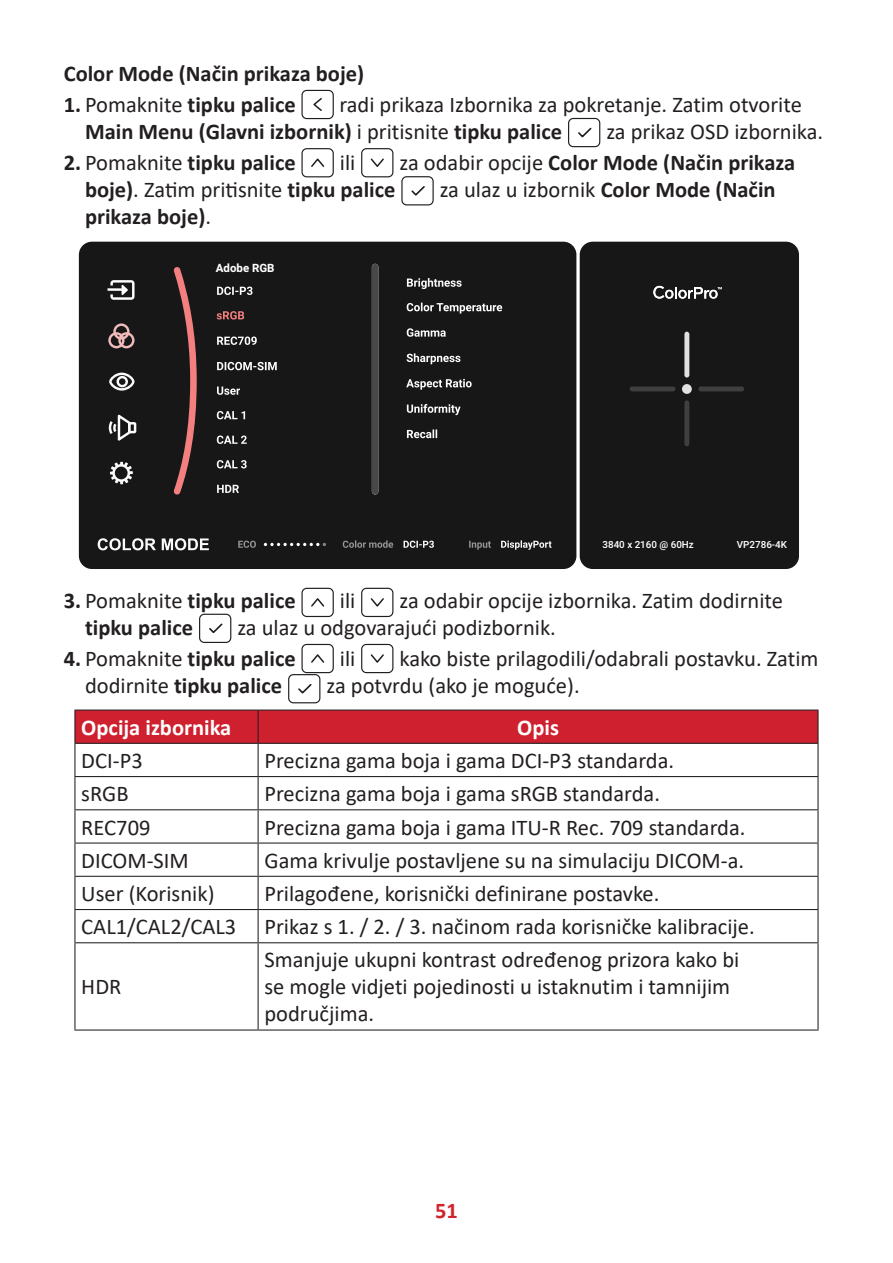
<style>
.page{position:relative;width:893px;height:1263px;background:#fff}
.page>*{position:absolute;margin:0;border:0;box-sizing:border-box;transform-origin:0 0}
.t1{font:22.5px/27px "Calibri";color:#231f20}
.t2{font:700 22.5px "Calibri";color:#231f20}
.t3{font:700 22.5px "Calibri";color:#fff}
.t4{font:700 22.5px "Calibri";color:#d1232a}
.t5{font:700 11.4px "Heebo";color:#fff}
.t6{font:500 9.75px "Heebo";color:#fff}
.s1{font-weight:400}
.s2{font-weight:700}
</style>
<div class="page">
<div style="left:301px;top:90px;width:33px;height:29px;border:1px solid #211d1e;border-radius:5px"></div>
<svg style="left:313px;top:98px;width:9px;height:13px"></svg>
<div style="left:568px;top:118px;width:32px;height:29px;border:1px solid #211d1e;border-radius:5px"></div>
<svg style="left:578px;top:127px;width:14px;height:11px"></svg>
<div style="left:301px;top:148px;width:33px;height:29px;border:1px solid #211d1e;border-radius:5px"></div>
<svg style="left:311px;top:158px;width:14px;height:9px"></svg>
<div style="left:361px;top:148px;width:32px;height:29px;border:1px solid #211d1e;border-radius:5px"></div>
<svg style="left:370px;top:158px;width:14px;height:9px"></svg>
<div style="left:401px;top:176px;width:33px;height:29px;border:1px solid #211d1e;border-radius:5px"></div>
<svg style="left:411px;top:186px;width:14px;height:10px"></svg>
<div style="left:79px;top:242px;width:497px;height:327px;background:#181717"></div>
<div style="left:580px;top:242px;width:219px;height:327px;background:#181717;border-radius:13px"></div>
<svg style="left:98px;top:538px;width:111px;height:12px"></svg>
<svg style="left:217px;top:287px;width:35px;height:8px"></svg>
<svg style="left:217px;top:311px;width:27px;height:8px"></svg>
<svg style="left:217px;top:336px;width:40px;height:9px"></svg>
<svg style="left:217px;top:362px;width:60px;height:8px"></svg>
<svg style="left:217px;top:387px;width:23px;height:8px"></svg>
<svg style="left:217px;top:411px;width:28px;height:8px"></svg>
<svg style="left:217px;top:435px;width:30px;height:9px"></svg>
<svg style="left:217px;top:460px;width:30px;height:8px"></svg>
<svg style="left:217px;top:485px;width:22px;height:8px"></svg>
<svg style="left:469px;top:541px;width:22px;height:9px"></svg>
<svg style="left:501px;top:540px;width:51px;height:10px"></svg>
<svg style="left:404px;top:541px;width:30px;height:7px"></svg>
<svg style="left:343px;top:540px;width:50px;height:8px"></svg>
<svg style="left:238px;top:541px;width:18px;height:7px"></svg>
<svg style="left:264px;top:543px;width:62px;height:3px"></svg>
<svg style="left:372px;top:264px;width:6px;height:230px"></svg>
<svg style="left:173px;top:267px;width:24px;height:228px;background:#543333"></svg>
<svg style="left:407px;top:278px;width:55px;height:11px"></svg>
<svg style="left:407px;top:303px;width:95px;height:11px"></svg>
<svg style="left:407px;top:328px;width:39px;height:9px"></svg>
<svg style="left:407px;top:353px;width:53px;height:11px"></svg>
<svg style="left:406px;top:379px;width:66px;height:11px"></svg>
<svg style="left:407px;top:404px;width:54px;height:11px"></svg>
<svg style="left:407px;top:429px;width:30px;height:9px"></svg>
<hr style="left:108px;top:288px;width:14px;height:3px;background:#fff">
<svg style="left:110px;top:280px;width:25px;height:20px"></svg>
<svg style="left:108px;top:323px;width:27px;height:25px"></svg>
<svg style="left:107px;top:415px;width:29px;height:26px"></svg>
<svg style="left:110px;top:462px;width:23px;height:22px"></svg>
<svg style="left:109px;top:373px;width:26px;height:18px"></svg>
<svg style="left:653px;top:286px;width:69px;height:13px"></svg>
<div style="left:682px;top:384px;width:10px;height:10px;background:#e0e1e0;border-radius:50%"></div>
<svg style="left:684px;top:332px;width:5px;height:45px"></svg>
<svg style="left:684px;top:400px;width:5px;height:46px"></svg>
<svg style="left:698px;top:386px;width:46px;height:5px"></svg>
<svg style="left:630px;top:386px;width:45px;height:5px"></svg>
<div style="left:301px;top:588px;width:33px;height:29px;border:1px solid #211d1e;border-radius:5px"></div>
<svg style="left:311px;top:598px;width:14px;height:9px"></svg>
<div style="left:361px;top:588px;width:32px;height:29px;border:1px solid #211d1e;border-radius:5px"></div>
<svg style="left:370px;top:598px;width:14px;height:9px"></svg>
<div style="left:199px;top:614px;width:32px;height:29px;border:1px solid #211d1e;border-radius:5px"></div>
<svg style="left:209px;top:623px;width:14px;height:11px"></svg>
<div style="left:301px;top:644px;width:33px;height:29px;border:1px solid #211d1e;border-radius:5px"></div>
<svg style="left:311px;top:654px;width:14px;height:9px"></svg>
<div style="left:361px;top:644px;width:32px;height:29px;border:1px solid #211d1e;border-radius:5px"></div>
<svg style="left:370px;top:654px;width:14px;height:9px"></svg>
<div style="left:288px;top:674px;width:32px;height:29px;border:1px solid #211d1e;border-radius:5px"></div>
<svg style="left:298px;top:684px;width:14px;height:10px"></svg>
<div style="left:75px;top:711px;width:742px;height:32px;background:#cf202f"></div>
<hr style="left:258px;top:709px;width:561px;height:2px;background:#231f20">
<hr style="left:817px;top:711px;width:2px;height:32px;background:#231f20">
<hr style="left:258px;top:743px;width:561px;height:1px;background:#231f20">
<hr style="left:817px;top:744px;width:2px;height:32px;background:#231f20">
<hr style="left:258px;top:776px;width:561px;height:1px;background:#231f20">
<hr style="left:817px;top:777px;width:2px;height:32px;background:#231f20">
<hr style="left:258px;top:809px;width:561px;height:1px;background:#231f20">
<hr style="left:817px;top:810px;width:2px;height:32px;background:#231f20">
<hr style="left:258px;top:842px;width:561px;height:1px;background:#231f20">
<hr style="left:817px;top:843px;width:2px;height:33px;background:#231f20">
<hr style="left:258px;top:876px;width:561px;height:1px;background:#231f20">
<hr style="left:817px;top:877px;width:2px;height:32px;background:#231f20">
<hr style="left:258px;top:909px;width:561px;height:1px;background:#231f20">
<hr style="left:817px;top:910px;width:2px;height:32px;background:#231f20">
<hr style="left:258px;top:942px;width:561px;height:1px;background:#231f20">
<hr style="left:817px;top:943px;width:2px;height:86px;background:#231f20">
<hr style="left:258px;top:1029px;width:561px;height:1px;background:#231f20">
<hr style="left:74px;top:709px;width:184px;height:2px;background:#231f20">
<hr style="left:74px;top:711px;width:1px;height:32px;background:#231f20">
<hr style="left:258px;top:711px;width:1px;height:32px;background:#231f20">
<hr style="left:74px;top:743px;width:184px;height:1px;background:#231f20">
<hr style="left:74px;top:744px;width:1px;height:32px;background:#231f20">
<hr style="left:258px;top:744px;width:1px;height:32px;background:#231f20">
<hr style="left:74px;top:776px;width:184px;height:1px;background:#231f20">
<hr style="left:74px;top:777px;width:1px;height:32px;background:#231f20">
<hr style="left:258px;top:777px;width:1px;height:32px;background:#231f20">
<hr style="left:74px;top:809px;width:184px;height:1px;background:#231f20">
<hr style="left:74px;top:810px;width:1px;height:32px;background:#231f20">
<hr style="left:258px;top:810px;width:1px;height:32px;background:#231f20">
<hr style="left:74px;top:842px;width:184px;height:1px;background:#231f20">
<hr style="left:74px;top:843px;width:1px;height:33px;background:#231f20">
<hr style="left:258px;top:843px;width:1px;height:33px;background:#231f20">
<hr style="left:74px;top:876px;width:184px;height:1px;background:#231f20">
<hr style="left:74px;top:877px;width:1px;height:32px;background:#231f20">
<hr style="left:258px;top:877px;width:1px;height:32px;background:#231f20">
<hr style="left:74px;top:909px;width:184px;height:1px;background:#231f20">
<hr style="left:74px;top:910px;width:1px;height:32px;background:#231f20">
<hr style="left:258px;top:910px;width:1px;height:32px;background:#231f20">
<hr style="left:74px;top:942px;width:184px;height:1px;background:#231f20">
<hr style="left:74px;top:943px;width:1px;height:86px;background:#231f20">
<hr style="left:258px;top:943px;width:1px;height:86px;background:#231f20">
<hr style="left:74px;top:1029px;width:184px;height:1px;background:#231f20">
<p class="t2" style="left:64px;top:57px;width:302px">Color Mode (Način prikaza boje)</p>
<p class="t2" style="left:64px;top:89px;width:233px">1. <span class="s1">Pomaknite</span> tipku palice</p>
<p class="t1" style="left:85px;top:91px;width:718px;text-indent:254px">radi prikaza Izbornika za pokretanje. Zatim otvorite<br><span class="s2">Main Menu (Glavni izbornik)</span> i pritisnite <span class="s2">tipku palice</span></p>
<p class="t1" style="left:606px;top:118px;width:218px">za prikaz OSD izbornika.</p>
<p class="t2" style="left:64px;top:147px;width:233px">2. <span class="s1">Pomaknite</span> tipku palice</p>
<p class="t1" style="left:340px;top:149px;width:17px">ili</p>
<p class="t2" style="left:399px;top:147px;width:397px"><span class="s1">za odabir opcije</span> Color Mode (Način prikaza</p>
<p class="t2" style="left:85px;top:174px;width:312px">boje)<span class="s1">. Zatim pritisnite</span> tipku palice</p>
<p class="t1" style="left:440px;top:176px;width:337px">za ulaz u izbornik <span class="s2">Color Mode (Način</span></p>
<p class="t2" style="left:85px;top:201px;width:128px">prikaza boje)<span class="s1">.</span></p>
<p class="t5" style="left:216px;top:260px;width:60px">Adobe RGB</p>
<p class="t6" style="left:602px;top:537px;width:93px">3840 x 2160 @ 60Hz</p>
<p class="t6" style="left:737px;top:537px;width:52px">VP2786-4K</p>
<p class="t2" style="left:64px;top:584px;width:233px">3. <span class="s1">Pomaknite</span> tipku palice</p>
<p class="t1" style="left:340px;top:586px;width:17px">ili</p>
<p class="t1" style="left:399px;top:586px;width:385px">za odabir opcije izbornika. Zatim dodirnite</p>
<p class="t2" style="left:85px;top:611px;width:110px">tipku palice</p>
<p class="t1" style="left:237px;top:613px;width:320px">za ulaz u odgovarajući podizbornik.</p>
<p class="t2" style="left:64px;top:643px;width:233px">4. <span class="s1">Pomaknite</span> tipku palice</p>
<p class="t1" style="left:340px;top:645px;width:17px">ili</p>
<p class="t1" style="left:399px;top:645px;width:420px">kako biste prilagodili/odabrali postavku. Zatim</p>
<p class="t2" style="left:85px;top:670px;width:199px"><span class="s1">dodirnite</span> tipku palice</p>
<p class="t1" style="left:326px;top:672px;width:255px">za potvrdu (ako je moguće).</p>
<p class="t3" style="left:81px;top:711px;width:152px">Opcija izbornika</p>
<p class="t3" style="left:517px;top:711px;width:43px">Opis</p>
<p class="t1" style="left:81px;top:746px;width:63px">DCI-P3</p>
<p class="t1" style="left:264px;top:746px;width:411px">Precizna gama boja i gama DCI-P3 standarda.</p>
<p class="t1" style="left:81px;top:780px;width:49px">sRGB</p>
<p class="t1" style="left:264px;top:780px;width:397px">Precizna gama boja i gama sRGB standarda.</p>
<p class="t1" style="left:81px;top:813px;width:71px">REC709</p>
<p class="t1" style="left:264px;top:813px;width:483px">Precizna gama boja i gama ITU-R Rec. 709 standarda.</p>
<p class="t1" style="left:81px;top:846px;width:109px">DICOM-SIM</p>
<p class="t1" style="left:264px;top:846px;width:481px">Gama krivulje postavljene su na simulaciju DICOM-a.</p>
<p class="t1" style="left:81px;top:879px;width:135px">User (Korisnik)</p>
<p class="t1" style="left:264px;top:879px;width:396px">Prilagođene, korisnički definirane postavke.</p>
<p class="t1" style="left:81px;top:913px;width:157px">CAL1/CAL2/CAL3</p>
<p class="t1" style="left:264px;top:913px;width:492px">Prikaz s 1. / 2. / 3. načinom rada korisničke kalibracije.</p>
<p class="t1" style="left:81px;top:973px;width:42px">HDR</p>
<p class="t1" style="left:264px;top:946px;width:476px">Smanjuje ukupni kontrast određenog prizora kako bi se mogle vidjeti pojedinosti u istaknutim i tamnijim područjima.</p>
<p class="t4" style="left:435px;top:1194px;width:24px">51</p>
</div>
